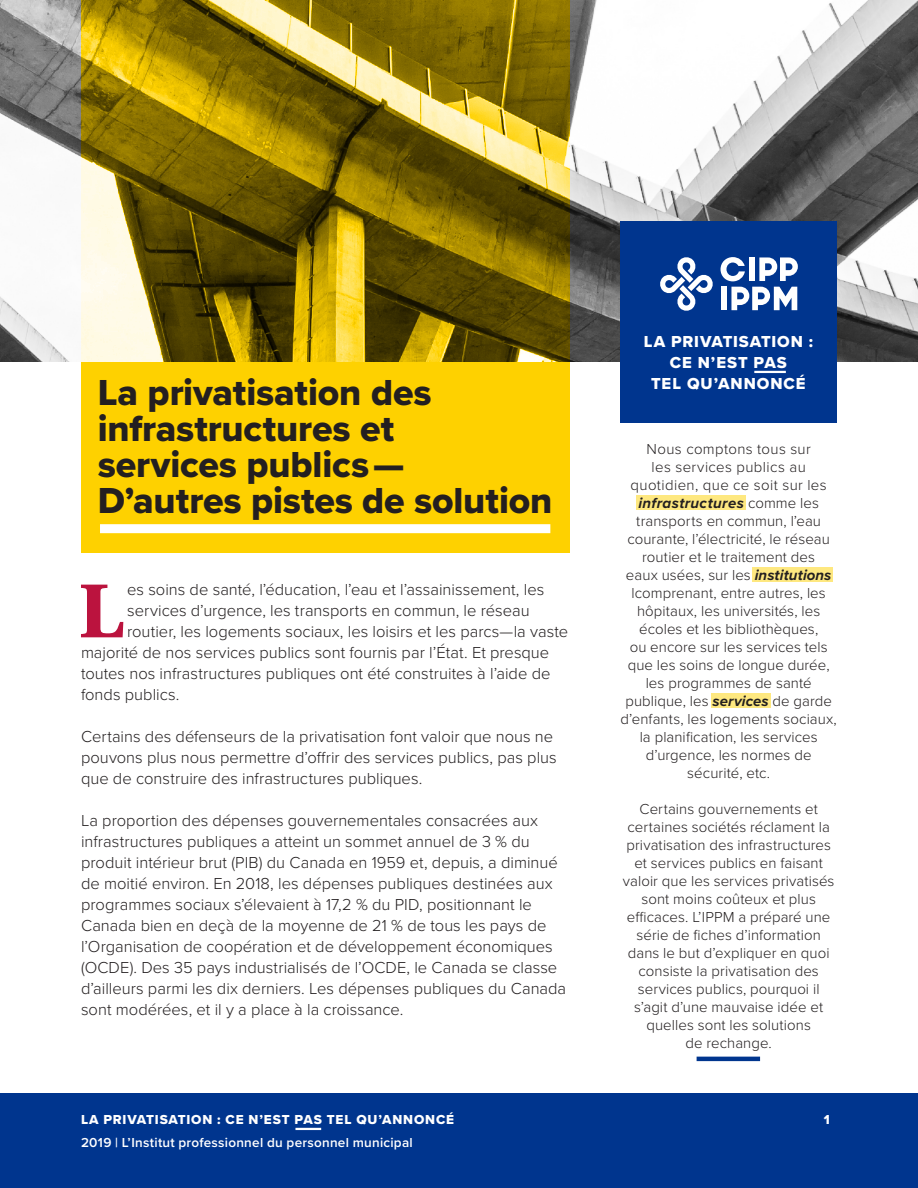
<style>
.page{position:relative;width:918px;height:1188px;background:#fff}
.page>*{position:absolute;margin:0;border:0;box-sizing:border-box;transform-origin:0 0}
.t1{font:81.15px "Utopia Std Bold Capt";color:#bb133e}
.t2{font:37.5px/36px "Proxima Nova Extrabld";letter-spacing:-.005em;color:#231f20}
.t3{font:300 16.5px/21px "Proxima Nova";color:#231f20}
.t4{font:16.5px "Proxima Nova Extrabld";letter-spacing:.055em;color:#fff}
.t5{font:300 15px/18px "Proxima Nova";letter-spacing:.005em;color:#231f20;text-align:center}
.t6{font:600 13.5px/22.5px "Proxima Nova";letter-spacing:.02em;color:#fff}
.t7{font:13.5px "Proxima Nova Extrabld";color:#fff}
.s1{font-family:"Proxima Nova Extrabld";font-weight:400}
.s2{font-weight:700;font-style:italic}
</style>
<div class="page">
<img style="left:0;top:0;width:918px;height:362px">
<div style="left:0;top:1094px;width:918px;height:94px;background:#00358e"></div>
<svg style="left:81px;top:0;width:488px;height:553px;background:#b39613"></svg>
<div style="left:100px;top:524px;width:450px;height:9px;background:#fff"></div>
<hr style="left:295px;top:1128px;width:26px;height:2px;background:#fff">
<div style="left:711px;top:693px;width:59px;height:15px;background:#fee880"></div>
<div style="left:753px;top:567px;width:80px;height:15px;background:#fee880"></div>
<div style="left:636px;top:495px;width:109px;height:15px;background:#fee880"></div>
<hr style="left:697px;top:1057px;width:63px;height:4px;background:#00358e">
<div style="left:620px;top:221px;width:217px;height:202px;background:#00358e"></div>
<svg style="left:660px;top:257px;width:53px;height:54px"></svg>
<svg style="left:721px;top:257px;width:24px;height:24px"></svg>
<div style="left:749px;top:257px;width:6px;height:24px;background:#fff"></div>
<div style="left:721px;top:287px;width:6px;height:23px;background:#fff"></div>
<svg style="left:759px;top:257px;width:39px;height:24px"></svg>
<svg style="left:731px;top:287px;width:66px;height:23px"></svg>
<hr style="left:754px;top:371px;width:32px;height:2px;background:#fff">
<p class="t2" style="left:98px;top:374px;width:335px">La privatisation des infrastructures et</p>
<p class="t2" style="left:98px;top:446px;width:308px">services publics—</p>
<p class="t2" style="left:98px;top:482px;width:456px">D’autres pistes de solution</p>
<p class="t1" style="left:78px;top:563px;width:48px">L</p>
<p class="t3" style="left:127px;top:578px;width:419px">es soins de santé, l’éducation, l’eau et l’assainissement, les</p>
<p class="t3" style="left:127px;top:599px;width:404px">services d’urgence, les transports en commun, le réseau</p>
<p class="t3" style="left:127px;top:620px;width:443px">routier, les logements sociaux, les loisirs et les parcs—la vaste</p>
<p class="t3" style="left:81px;top:641px;width:470px">majorité de nos services publics sont fournis par l’État. Et presque</p>
<p class="t3" style="left:81px;top:662px;width:471px">toutes nos infrastructures publiques ont été construites à l’aide de</p>
<p class="t3" style="left:81px;top:683px;width:100px">fonds publics.</p>
<p class="t3" style="left:81px;top:725px;width:477px">Certains des défenseurs de la privatisation font valoir que nous ne pouvons plus nous permettre d’offrir des services publics, pas plus que de construire des infrastructures publiques.</p>
<p class="t3" style="left:81px;top:809px;width:487px">La proportion des dépenses gouvernementales consacrées aux infrastructures publiques a atteint un sommet annuel de 3 % du produit intérieur brut (PIB) du Canada en 1959 et, depuis, a diminué de moitié environ. En 2018, les dépenses publiques destinées aux programmes sociaux s’élevaient à 17,2 % du PID, positionnant le Canada bien en deçà de la moyenne de 21 % de tous les pays de l’Organisation de coopération et de développement économiques (OCDE). Des 35 pays industrialisés de l’OCDE, le Canada se classe d’ailleurs parmi les dix derniers. Les dépenses publiques du Canada sont modérées, et il y a place à la croissance.</p>
<p class="t6" style="left:81px;top:1108px;width:375px"><span class="s1">LA PRIVATISATION : CE N’EST PAS TEL QU’ANNONCÉ<br></span>2019 | L’Institut professionnel du personnel municipal</p>
<p class="t4" style="left:644px;top:329px;width:171px">LA PRIVATISATION :</p>
<p class="t4" style="left:670px;top:350px;width:119px">CE N’EST PAS</p>
<p class="t4" style="left:651px;top:371px;width:156px">TEL QU’ANNONCÉ</p>
<p class="t5" style="left:621px;top:439px;width:218px">Nous comptons tous sur<br>les services publics au quotidien, que ce soit sur les <span class="s2">infrastructures</span> comme les transports en commun, l’eau courante, l’électricité, le réseau routier et le traitement des<br>eaux usées, sur les <span class="s2">institutions </span>lcomprenant, entre autres, les hôpitaux, les universités, les écoles et les bibliothèques,<br>ou encore sur les services tels que les soins de longue durée, les programmes de santé publique, les <span class="s2">services</span> de garde d’enfants, les logements sociaux, la planification, les services d’urgence, les normes de sécurité, etc.</p>
<p class="t5" style="left:623px;top:799px;width:213px">Certains gouvernements et certaines sociétés réclament la privatisation des infrastructures et services publics en faisant valoir que les services privatisés sont moins coûteux et plus efficaces. L’IPPM a préparé une série de fiches d’information dans le but d’expliquer en quoi consiste la privatisation des services publics, pourquoi il s’agit d’une mauvaise idée et quelles sont les solutions</p>
<p class="t5" style="left:685px;top:1033px;width:88px">de rechange.</p>
<p class="t7" style="left:824px;top:1110px;width:8px">1</p>
</div>
